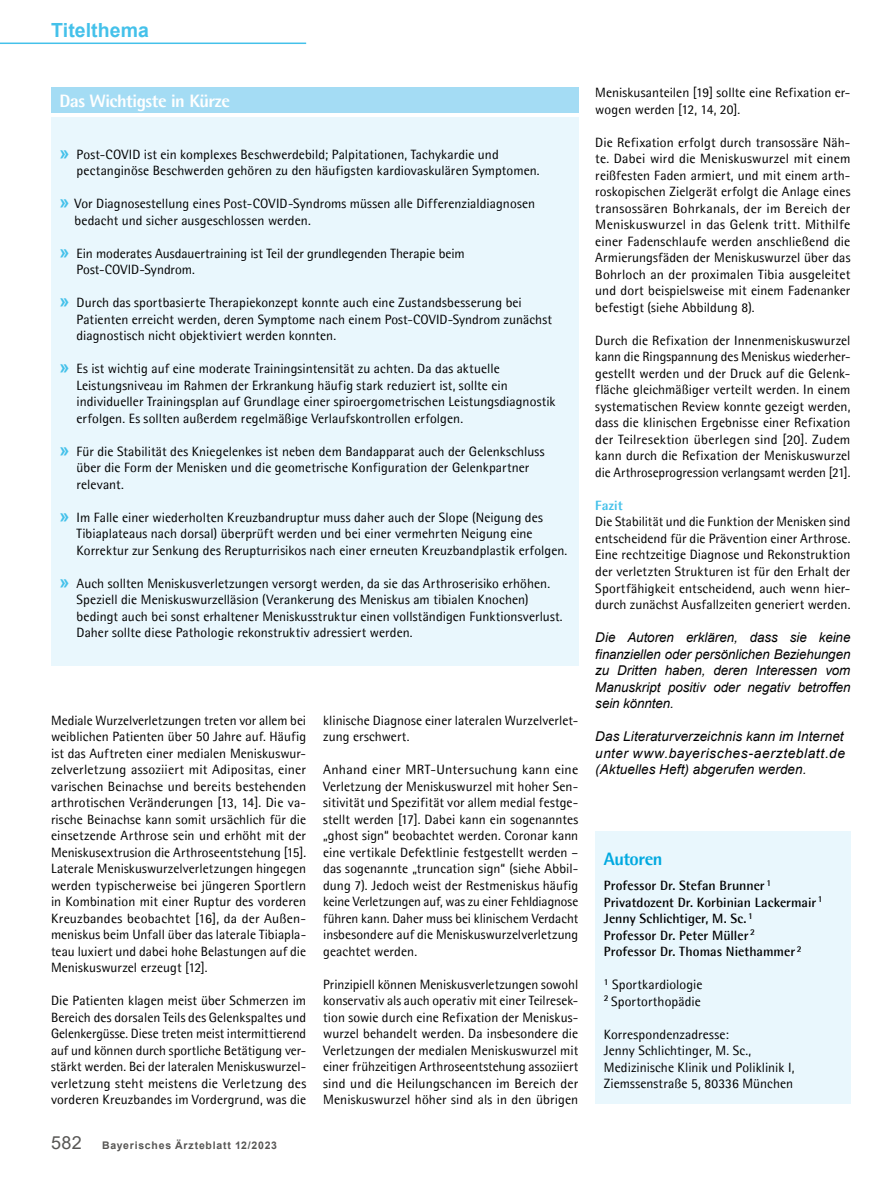
<style>
.page{position:relative;width:893px;height:1191px;background:#fff}
.page>*{position:absolute;margin:0;border:0;box-sizing:border-box;transform-origin:0 0}
.t1{font:700 19.5px "Arial";color:#44c1ea}
.t2{font:800 18px "Agfa Rotis Semisans";letter-spacing:-.03em;color:#fff}
.t3{font:800 18px "Agfa Rotis Semisans";letter-spacing:-.03em;color:#00a9e0}
.t4{font:13.5px/16.5px "Agfa Rotis Semisans";letter-spacing:.005em;color:#000}
.t5{font:italic 13.5px/16.5px "Arial";color:#000;text-align:justify}
.t6{font:700 13.5px/16.5px "Agfa Rotis Semisans";letter-spacing:.005em;color:#000}
.t7{font:800 13.5px "Agfa Rotis Semisans";letter-spacing:.01em;color:#44c1ea}
.t8{font:700 10.5px "Arial";letter-spacing:.07em;color:#575654}
.s1{font-family:"Arial";font-weight:700;font-size:18px;color:#44c1ea}
.s2{font-weight:400;font-size:18px}
</style>
<div class="page">
<hr style="left:0;top:43px;width:306px;height:1px;background:#44c1ea">
<div style="left:51px;top:117px;width:527px;height:548px;background:#e9f7fd"></div>
<div style="left:51px;top:88px;width:527px;height:25px;background:#a4dcf4"></div>
<div style="left:595px;top:831px;width:255px;height:273px;background:#e9f7fd"></div>
<h1 class="t1" style="left:51px;top:16px;width:99px">Titelthema</h1>
<h2 class="t2" style="left:60px;top:89px;width:172px">Das Wichtigste in Kürze</h2>
<p class="t4" style="left:77px;top:146px;width:465px;text-indent:-17px"><span class="s1">»</span> Post-COVID ist ein komplexes Beschwerdebild; Palpitationen, Tachykardie und pectanginöse Beschwerden gehören zu den häufigsten kardiovaskulären Symptomen.</p>
<p class="t4" style="left:75px;top:195px;width:462px;text-indent:-15px"><span class="s1">»</span> Vor Diagnosestellung eines Post-COVID-Syndroms müssen alle Differenzialdiagnosen bedacht und sicher ausgeschlossen werden.</p>
<p class="t4" style="left:77px;top:245px;width:390px;text-indent:-17px"><span class="s1">»</span> Ein moderates Ausdauertraining ist Teil der grundlegenden Therapie beim<br>Post-COVID-Syndrom.</p>
<p class="t4" style="left:77px;top:294px;width:477px;text-indent:-17px"><span class="s1">»</span> Durch das sportbasierte Therapiekonzept konnte auch eine Zustandsbesserung bei<br>Patienten erreicht werden, deren Symptome nach einem Post-COVID-Syndrom zunächst diagnostisch nicht objektiviert werden konnten.</p>
<p class="t4" style="left:77px;top:360px;width:481px;text-indent:-17px"><span class="s1">»</span> Es ist wichtig auf eine moderate Trainingsintensität zu achten. Da das aktuelle Leistungsniveau im Rahmen der Erkrankung häufig stark reduziert ist, sollte ein individueller Trainingsplan auf Grundlage einer spiroergometrischen Leistungsdiagnostik erfolgen. Es sollten außerdem regelmäßige Verlaufskontrollen erfolgen.</p>
<p class="t4" style="left:77px;top:443px;width:469px;text-indent:-17px"><span class="s1">»</span> Für die Stabilität des Kniegelenkes ist neben dem Bandapparat auch der Gelenkschluss über die Form der Menisken und die geometrische Konfiguration der Gelenkpartner relevant.</p>
<p class="t4" style="left:77px;top:509px;width:492px;text-indent:-17px"><span class="s1">»</span> Im Falle einer wiederholten Kreuzbandruptur muss daher auch der Slope (Neigung des<br>Tibiaplateaus nach dorsal) überprüft werden und bei einer vermehrten Neigung eine<br>Korrektur zur Senkung des Rerupturrisikos nach einer erneuten Kreuzbandplastik erfolgen.</p>
<p class="t4" style="left:77px;top:575px;width:488px;text-indent:-17px"><span class="s1">»</span> Auch sollten Meniskusverletzungen versorgt werden, da sie das Arthroserisiko erhöhen.<br>Speziell die Meniskuswurzelläsion (Verankerung des Meniskus am tibialen Knochen) bedingt auch bei sonst erhaltener Meniskusstruktur einen vollständigen Funktionsverlust.<br>Daher sollte diese Pathologie rekonstruktiv adressiert werden.</p>
<p class="t4" style="left:51px;top:711px;width:257px;text-align:justify">Mediale Wurzelverletzungen treten vor allem bei weiblichen Patienten über 50 Jahre auf. Häufig ist das Auftreten einer medialen Meniskuswur&shy;zelverletzung assoziiert mit Adipositas, einer varischen Beinachse und bereits bestehenden arthrotischen Veränderungen [13, 14]. Die va&shy;rische Beinachse kann somit ursächlich für die einsetzende Arthrose sein und erhöht mit der Meniskusextrusion die Arthroseentstehung [15].<br>Laterale Meniskuswurzelverletzungen hingegen werden typischerweise bei jüngeren Sportlern in Kombination mit einer Ruptur des vorderen Kreuzbandes beobachtet [16], da der Außen&shy;meniskus beim Unfall über das laterale Tibiapla&shy;teau luxiert und dabei hohe Belastungen auf die Meniskuswurzel erzeugt [12].</p>
<p class="t4" style="left:51px;top:992px;width:257px;text-align:justify">Die Patienten klagen meist über Schmerzen im Bereich des dorsalen Teils des Gelenkspaltes und Gelenkergüsse. Diese treten meist intermittierend auf und können durch sportliche Betätigung ver&shy;stärkt werden. Bei der lateralen Meniskuswurzel&shy;verletzung steht meistens die Verletzung des vorderen Kreuzbandes im Vordergrund, was die</p>
<p class="t8" style="left:51px;top:1137px;width:228px"><span class="s2">582</span> Bayerisches Ärzteblatt 12/2023</p>
<p class="t4" style="left:323px;top:711px;width:257px">klinische Diagnose einer lateralen Wurzelverlet&shy;zung erschwert.</p>
<p class="t4" style="left:323px;top:761px;width:257px;text-align:justify">Anhand einer MRT-Untersuchung kann eine Verletzung der Meniskuswurzel mit hoher Sen&shy;sitivität und Spezifität vor allem medial festge&shy;stellt werden [17]. Dabei kann ein sogenanntes „ghost sign“ beobachtet werden. Coronar kann eine vertikale Defektlinie festgestellt werden – das sogenannte „truncation sign“ (siehe Abbil&shy;dung 7). Jedoch weist der Restmeniskus häufig keine Verletzungen auf, was zu einer Fehldiagnose führen kann. Daher muss bei klinischem Verdacht insbesondere auf die Meniskuswurzelverletzung geachtet werden.</p>
<p class="t4" style="left:323px;top:975px;width:257px;text-align:justify">Prinzipiell können Meniskusverletzungen sowohl konservativ als auch operativ mit einer Teilresek&shy;tion sowie durch eine Refixation der Meniskus&shy;wurzel behandelt werden. Da insbesondere die Verletzungen der medialen Meniskuswurzel mit einer frühzeitigen Arthroseentstehung assoziiert sind und die Heilungschancen im Bereich der Meniskuswurzel höher sind als in den übrigen</p>
<p class="t4" style="left:595px;top:84px;width:257px">Meniskusanteilen [19] sollte eine Refixation er&shy;wogen werden [12, 14, 20].</p>
<p class="t4" style="left:595px;top:134px;width:257px;text-align:justify">Die Refixation erfolgt durch transossäre Näh&shy;te. Dabei wird die Meniskuswurzel mit einem reißfesten Faden armiert, und mit einem arth&shy;roskopischen Zielgerät erfolgt die Anlage eines transossären Bohrkanals, der im Bereich der Meniskuswurzel in das Gelenk tritt. Mithilfe einer Fadenschlaufe werden anschließend die Armierungsfäden der Meniskuswurzel über das Bohrloch an der proximalen Tibia ausgeleitet und dort beispielsweise mit einem Fadenanker befestigt (siehe Abbildung 8).</p>
<p class="t4" style="left:595px;top:332px;width:257px;text-align:justify">Durch die Refixation der Innenmeniskuswurzel kann die Ringspannung des Meniskus wiederher&shy;gestellt werden und der Druck auf die Gelenk&shy;fläche gleichmäßiger verteilt werden. In einem systematischen Review konnte gezeigt werden, dass die klinischen Ergebnisse einer Refixation der Teilresektion überlegen sind [20]. Zudem kann durch die Refixation der Meniskuswurzel die Arthroseprogression verlangsamt werden [21].</p>
<p class="t7" style="left:595px;top:497px;width:29px">Fazit</p>
<p class="t4" style="left:595px;top:513px;width:257px;text-align:justify">Die Stabilität und die Funktion der Menisken sind entscheidend für die Prävention einer Arthrose.<br>Eine rechtzeitige Diagnose und Rekonstruktion der verletzten Strukturen ist für den Erhalt der Sportfähigkeit entscheidend, auch wenn hier&shy;durch zunächst Ausfallzeiten generiert werden.</p>
<p class="t5" style="left:595px;top:629px;width:257px">Die Autoren erklären, dass sie keine finanziellen oder persönlichen Beziehungen zu Dritten haben, deren Interessen vom Manuskript positiv oder negativ betroffen sein könnten.</p>
<p class="t5" style="left:595px;top:728px;width:251px">Das Literaturverzeichnis kann im Internet unter www.bayerisches-aerzteblatt.de (Aktuelles Heft) abgerufen werden.</p>
<h2 class="t3" style="left:604px;top:847px;width:60px">Autoren</h2>
<p class="t6" style="left:604px;top:877px;width:220px">Professor Dr. Stefan Brunner <sup>1<br></sup>Privatdozent Dr. Korbinian Lackermair <sup>1<br></sup>Jenny Schlichtiger, M. Sc. <sup>1<br></sup>Professor Dr. Peter Müller <sup>2<br></sup>Professor Dr. Thomas Niethammer <sup>2</sup></p>
<p class="t4" style="left:604px;top:976px;width:100px"><sup>1</sup> Sportkardiologie<br><sup>2</sup> Sportorthopädie</p>
<p class="t4" style="left:604px;top:1025px;width:192px">Korrespondenzadresse:<br>Jenny Schlichtinger, M. Sc.,<br>Medizinische Klinik und Poliklinik I,<br>Ziemssenstraße 5, 80336 München</p>
</div>
